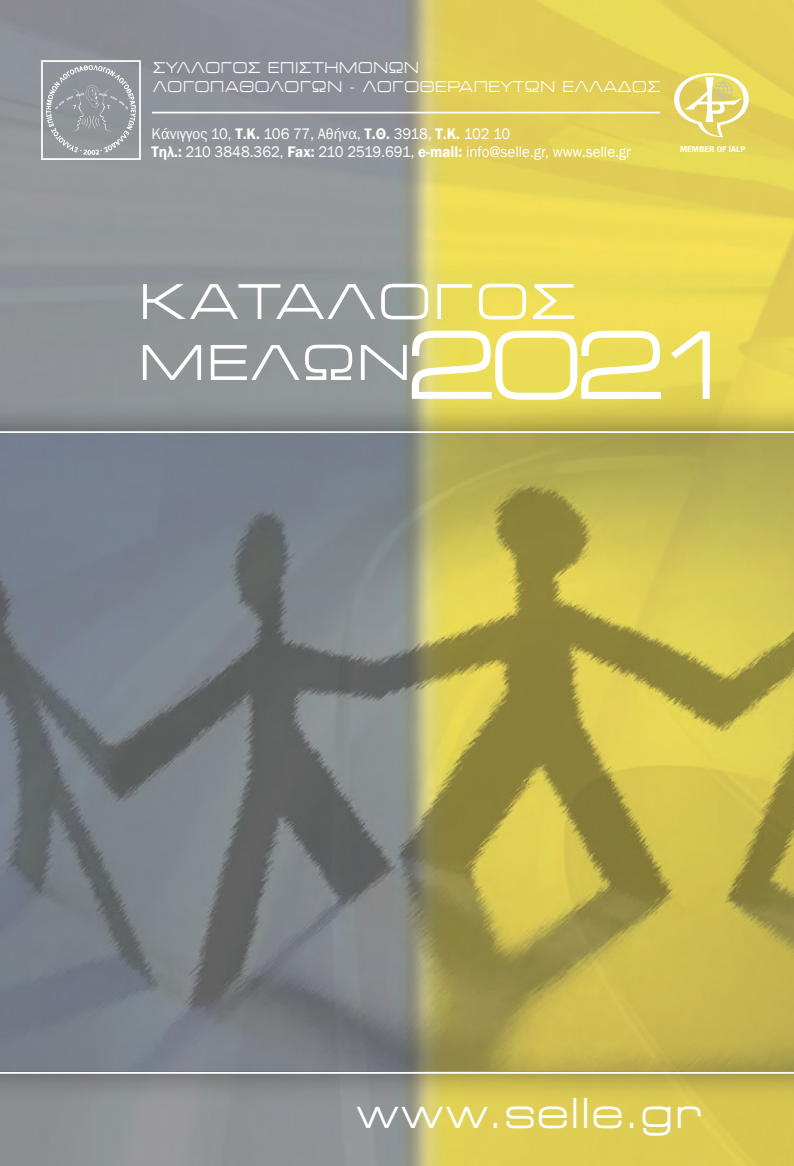
<style>
.page{position:relative;width:794px;height:1166px;background:#fff}
.page>*{position:absolute;margin:0;border:0;box-sizing:border-box;transform-origin:0 0}
.t1{font:300 50.75px/60.9px "PF Euroset";color:#fff}
.t2{font:300 43.75px "PF Euroset";color:#fff}
.t3{font:15.75px/17.5px "Franklin Gothic";color:#fff;scale:.95 1}
.t4{font:300 15.75px/18.9px "PF Euroset";color:#fff;scale:.9 1}
.t5{font:600 8.75px "Franklin Gothic";color:#fff;scale:.95 1}
.s1{font-weight:600}
.s2{font-size:98px}
</style>
<div class="page">
<img style="left:0;top:0;width:794px;height:1166px">
<svg style="left:46px;top:65px;width:90px;height:90px;background:#9b9fa3"></svg>
<div style="left:41px;top:60px;width:100px;height:100px;border:2px solid #fff"></div>
<hr style="left:152px;top:112px;width:508px;height:1px;background:#fff">
<svg style="left:674px;top:73px;width:75px;height:64px"></svg>
<hr style="left:0;top:431px;width:794px;height:2px;background:#fff">
<hr style="left:0;top:1072px;width:794px;height:2px;background:#fff">
<p class="t4" style="left:153px;top:58px;width:565px">ΣΥΛΛΟΓΟΣ ΕΠΙΣΤΗΜΟΝΩΝ<br>ΛΟΓΟΠΑΘΟΛΟΓΩΝ - ΛΟΓΟΘΕΡΑΠΕΥΤΩΝ ΕΛΛΑΔΟΣ</p>
<p class="t3" style="left:152px;top:126px;width:506px">Κάνιγγος 10, <span class="s1">Τ.Κ.</span> 106 77, Αθήνα, <span class="s1">Τ.Θ.</span> 3918, <span class="s1">Τ.Κ.</span> 102 10<br><span class="s1">Τηλ.:</span> 210 3848.362, <span class="s1">Fax:</span> 210 2519.691, <span class="s1">e-mail:</span> info@selle.gr, www.selle.gr</p>
<p class="t5" style="left:680px;top:144px;width:70px">MEMBER OF IALP</p>
<h1 class="t1" style="left:138px;top:269px;width:602px">ΚΑΤΑΛΟΓΟΣ<br>ΜΕΛΩΝ<span class="s2">2021</span></h1>
<h2 class="t2" style="left:355px;top:1084px;width:348px">www.selle.gr</h2>
</div>
